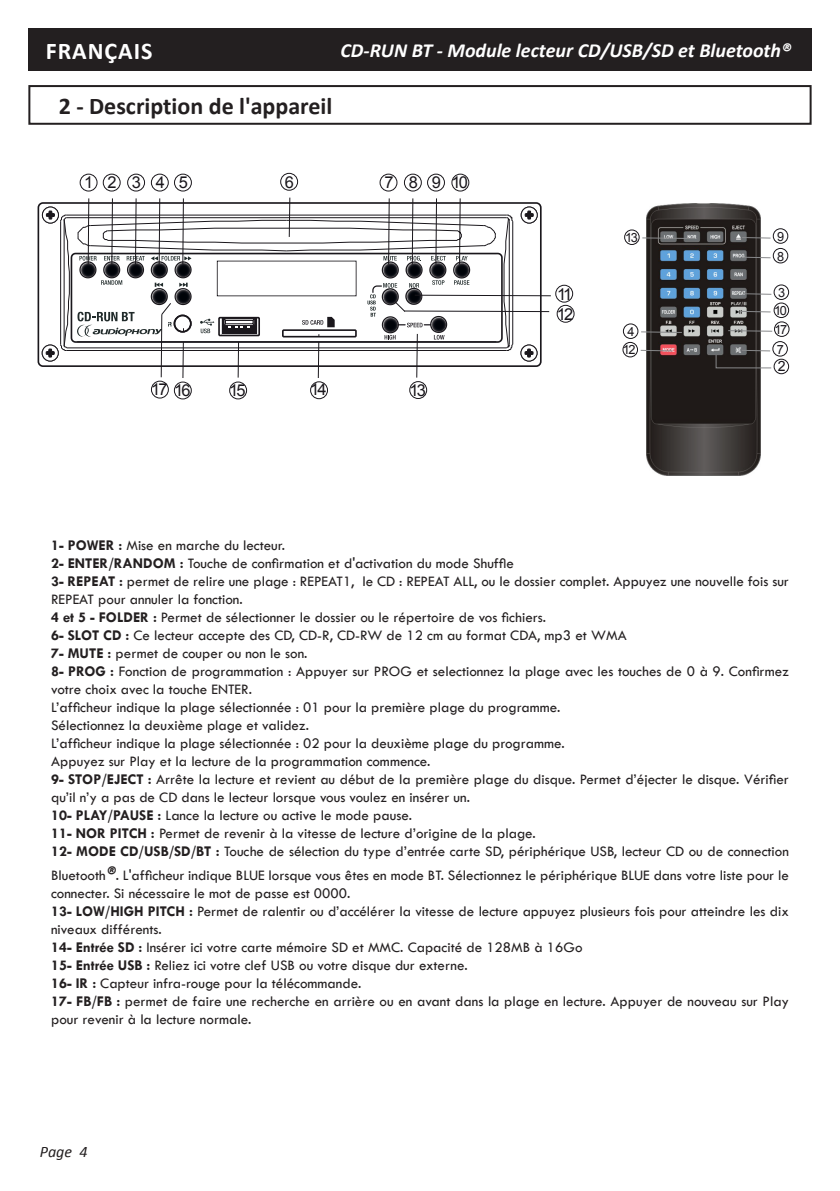
<style>
.page{position:relative;width:840px;height:1191px;background:#fff}
.page>*{position:absolute;margin:0;border:0;box-sizing:border-box;transform-origin:0 0}
.Gros_Titre{font:700 24px "Calibri";color:#231f20}
.t1{font:700 24px "Calibri";letter-spacing:.04em;color:#fff}
.t2{font:italic 700 20px "Calibri";color:#fff}
.t3{font:16.4px/20px "Arial";letter-spacing:-.11em;color:#1a171c}
.t4{font:italic 16px "Calibri";color:#231f20}
.t5{font:15px/18px "Tw Cen";color:#231f20}
.t6{font:14px "Arial";color:#1a171c}
.t7{font:12.6px "Arial";letter-spacing:-.11em;color:#1a171c}
.s1{font-weight:700}
.s2{font-family:"Calibri";font-weight:700;font-style:italic;font-size:20px}
</style>
<div class="page">
<div style="left:28px;top:28px;width:783px;height:43px;background:#231f20"></div>
<div style="left:28px;top:85px;width:783px;height:40px;border:2px solid #231f20"></div>
<img style="left:646px;top:203px;width:113px;height:272px">
<div style="left:555px;top:285px;width:17px;height:17px;border:1px solid #1a171c;border-radius:50%"></div>
<div style="left:556px;top:305px;width:18px;height:17px;border:1px solid #1a171c;border-radius:50%"></div>
<div style="left:409px;top:381px;width:17px;height:18px;border:1px solid #1a171c;border-radius:50%"></div>
<div style="left:310px;top:381px;width:17px;height:18px;border:1px solid #1a171c;border-radius:50%"></div>
<div style="left:229px;top:382px;width:18px;height:17px;border:1px solid #1a171c;border-radius:50%"></div>
<hr style="left:238px;top:329px;width:1px;height:48px;background:#1a171c">
<hr style="left:182px;top:328px;width:2px;height:50px;background:#1a171c">
<hr style="left:318px;top:334px;width:1px;height:44px;background:#1a171c">
<div style="left:773px;top:359px;width:15px;height:15px;border:1px solid #1a171c;border-radius:50%"></div>
<svg style="left:42px;top:207px;width:16px;height:16px"></svg>
<div style="left:42px;top:207px;width:17px;height:16px;border:1px solid #1a171c;border-radius:50%"></div>
<svg style="left:42px;top:345px;width:16px;height:16px"></svg>
<div style="left:42px;top:345px;width:16px;height:16px;border:1px solid #1a171c;border-radius:50%"></div>
<svg style="left:521px;top:207px;width:16px;height:16px"></svg>
<div style="left:520px;top:207px;width:17px;height:16px;border:1px solid #1a171c;border-radius:50%"></div>
<svg style="left:524px;top:211px;width:9px;height:8px"></svg>
<svg style="left:520px;top:345px;width:16px;height:16px"></svg>
<div style="left:520px;top:345px;width:17px;height:16px;border:1px solid #1a171c;border-radius:50%"></div>
<svg style="left:524px;top:349px;width:9px;height:8px"></svg>
<div style="left:38px;top:202px;width:503px;height:165px;border:2px solid #1a171c;border-radius:5px"></div>
<div style="left:80px;top:174px;width:17px;height:17px;border:1px solid #1a171c;border-radius:50%"></div>
<div style="left:103px;top:174px;width:17px;height:17px;border:1px solid #1a171c;border-radius:50%"></div>
<div style="left:127px;top:174px;width:18px;height:17px;border:1px solid #1a171c;border-radius:50%"></div>
<div style="left:151px;top:174px;width:17px;height:17px;border:1px solid #1a171c;border-radius:50%"></div>
<div style="left:174px;top:174px;width:17px;height:17px;border:1px solid #1a171c;border-radius:50%"></div>
<div style="left:379px;top:174px;width:18px;height:17px;border:1px solid #1a171c;border-radius:50%"></div>
<div style="left:404px;top:174px;width:17px;height:17px;border:1px solid #1a171c;border-radius:50%"></div>
<div style="left:427px;top:174px;width:17px;height:17px;border:1px solid #1a171c;border-radius:50%"></div>
<div style="left:451px;top:174px;width:18px;height:17px;border:1px solid #1a171c;border-radius:50%"></div>
<div style="left:174px;top:382px;width:17px;height:17px;border:1px solid #1a171c;border-radius:50%"></div>
<hr style="left:88px;top:198px;width:1px;height:67px;background:#1a171c">
<hr style="left:111px;top:198px;width:2px;height:67px;background:#1a171c">
<hr style="left:135px;top:198px;width:1px;height:67px;background:#1a171c">
<hr style="left:159px;top:198px;width:1px;height:67px;background:#1a171c">
<hr style="left:182px;top:198px;width:2px;height:67px;background:#1a171c">
<hr style="left:388px;top:198px;width:1px;height:67px;background:#1a171c">
<hr style="left:411px;top:198px;width:2px;height:67px;background:#1a171c">
<hr style="left:435px;top:198px;width:1px;height:67px;background:#1a171c">
<hr style="left:459px;top:198px;width:1px;height:67px;background:#1a171c">
<div style="left:280px;top:173px;width:18px;height:17px;border:1px solid #1a171c;border-radius:50%"></div>
<hr style="left:289px;top:198px;width:1px;height:39px;background:#1a171c">
<hr style="left:404px;top:311px;width:145px;height:1px;background:#1a171c">
<hr style="left:414px;top:295px;width:136px;height:1px;background:#1a171c">
<hr style="left:161px;top:314px;width:1px;height:63px;background:#1a171c">
<svg style="left:46px;top:211px;width:467px;height:146px"></svg>
<div style="left:151px;top:381px;width:17px;height:17px;border:1px solid #1a171c;border-radius:50%"></div>
<svg style="left:715px;top:350px;width:56px;height:18px"></svg>
<div style="left:772px;top:341px;width:15px;height:15px;border:1px solid #1a171c;border-radius:50%"></div>
<hr style="left:727px;top:330px;width:44px;height:1px;background:#87888a">
<div style="left:773px;top:322px;width:15px;height:15px;border:1px solid #1a171c;border-radius:50%"></div>
<hr style="left:740px;top:311px;width:30px;height:1px;background:#87888a">
<div style="left:773px;top:303px;width:15px;height:15px;border:1px solid #1a171c;border-radius:50%"></div>
<hr style="left:742px;top:293px;width:29px;height:2px;background:#87888a">
<div style="left:773px;top:285px;width:15px;height:15px;border:1px solid #1a171c;border-radius:50%"></div>
<hr style="left:640px;top:331px;width:41px;height:2px;background:#87888a">
<div style="left:622px;top:324px;width:15px;height:15px;border:1px solid #1a171c;border-radius:50%"></div>
<svg style="left:741px;top:257px;width:29px;height:1px"></svg>
<div style="left:772px;top:248px;width:15px;height:15px;border:1px solid #1a171c;border-radius:50%"></div>
<svg style="left:741px;top:237px;width:29px;height:1px"></svg>
<div style="left:772px;top:228px;width:15px;height:15px;border:1px solid #1a171c;border-radius:50%"></div>
<hr style="left:416px;top:334px;width:1px;height:43px;background:#1a171c">
<hr style="left:642px;top:237px;width:51px;height:2px;background:#87888a">
<div style="left:624px;top:230px;width:15px;height:15px;border:1px solid #1a171c;border-radius:50%"></div>
<hr style="left:640px;top:350px;width:32px;height:1px;background:#87888a">
<div style="left:622px;top:342px;width:15px;height:15px;border:1px solid #1a171c;border-radius:50%"></div>
<h1 class="t1" style="left:46px;top:35px;width:108px">FRANÇAIS</h1>
<h2 class="t2" style="left:340px;top:38px;width:452px">CD-RUN BT - Module lecteur CD/USB/SD et Bluetooth®</h2>
<p class="Gros_Titre" style="left:59px;top:91px;width:275px">2 - Description de l'appareil</p>
<p class="t3" style="left:285px;top:172px;width:11px">6</p>
<p class="t3" style="left:451px;top:172px;width:18px">10</p>
<p class="t3" style="left:84px;top:173px;width:105px">12345</p>
<p class="t3" style="left:384px;top:173px;width:58px">789</p>
<p class="t3" style="left:151px;top:380px;width:41px">17 16</p>
<p class="t3" style="left:229px;top:380px;width:18px">15</p>
<p class="t3" style="left:310px;top:380px;width:18px">14</p>
<p class="t3" style="left:409px;top:380px;width:18px">13</p>
<p class="t3" style="left:556px;top:284px;width:18px">11<br>12</p>
<p class="t7" style="left:624px;top:229px;width:14px">13</p>
<p class="t7" style="left:776px;top:228px;width:9px">9</p>
<p class="t7" style="left:776px;top:248px;width:9px">8</p>
<p class="t7" style="left:777px;top:284px;width:9px">3</p>
<p class="t7" style="left:627px;top:323px;width:9px">4</p>
<p class="t7" style="left:622px;top:342px;width:14px">12</p>
<p class="t7" style="left:773px;top:302px;width:14px">10</p>
<p class="t7" style="left:774px;top:321px;width:14px">17</p>
<p class="t7" style="left:776px;top:341px;width:9px">7</p>
<p class="t6" style="left:777px;top:357px;width:9px">2</p>
<p class="t5" style="left:51px;top:536px;width:235px"><span class="s1">1- POWER :</span> Mise en marche du lecteur.</p>
<p class="t5" style="left:51px;top:554px;width:464px"><span class="s1">2- ENTER/RANDOM :</span> Touche de confirmation et d'activation du mode Shuffle</p>
<p class="t5" style="left:51px;top:572px;width:739px"><span class="s1">3- REPEAT :</span> permet de relire une plage : REPEAT1, le CD : REPEAT ALL, ou le dossier complet. Appuyez une nouvelle fois sur<br>REPEAT pour annuler la fonction.</p>
<p class="t5" style="left:51px;top:608px;width:496px"><span class="s1">4 et 5 - FOLDER :</span> Permet de sélectionner le dossier ou le répertoire de vos fichiers.</p>
<p class="t5" style="left:51px;top:626px;width:577px"><span class="s1">6- SLOT CD :</span> Ce lecteur accepte des CD, CD-R, CD-RW de 12 cm au format CDA, mp3 et WMA</p>
<p class="t5" style="left:51px;top:644px;width:258px"><span class="s1">7- MUTE :</span> permet de couper ou non le son.</p>
<p class="t5" style="left:51px;top:662px;width:739px"><span class="s1">8- PROG :</span> Fonction de programmation : Appuyer sur PROG et selectionnez la plage avec les touches de 0 à 9. Confirmez votre choix avec la touche ENTER.</p>
<p class="t5" style="left:51px;top:698px;width:510px">L’afficheur indique la plage sélectionnée : 01 pour la première plage du programme.</p>
<p class="t5" style="left:51px;top:716px;width:259px">Sélectionnez la deuxième plage et validez.</p>
<p class="t5" style="left:51px;top:734px;width:515px">L’afficheur indique la plage sélectionnée : 02 pour la deuxième plage du programme.</p>
<p class="t5" style="left:51px;top:752px;width:381px">Appuyez sur Play et la lecture de la programmation commence.</p>
<p class="t5" style="left:51px;top:770px;width:739px"><span class="s1">9- STOP/EJECT :</span> Arrête la lecture et revient au début de la première plage du disque. Permet d’éjecter le disque. Vérifier qu’il n’y a pas de CD dans le lecteur lorsque vous voulez en insérer un.</p>
<p class="t5" style="left:51px;top:806px;width:362px"><span class="s1">10- PLAY/PAUSE :</span> Lance la lecture ou active le mode pause.</p>
<p class="t5" style="left:51px;top:824px;width:486px"><span class="s1">11- NOR PITCH :</span> Permet de revenir à la vitesse de lecture d’origine de la plage.</p>
<p class="t5" style="left:51px;top:839px;width:739px;line-height:24px"><span class="s1">12- MODE CD/USB/SD/BT :</span> Touche de sélection du type d’entrée carte SD, périphérique USB, lecteur CD ou de connection<br>Bluetooth<span class="s2">®</span>. L'afficheur indique BLUE lorsque vous êtes en mode BT. Sélectionnez le périphérique BLUE dans votre liste pour le</p>
<p class="t5" style="left:51px;top:884px;width:300px">connecter. Si nécessaire le mot de passe est 0000.</p>
<p class="t5" style="left:51px;top:902px;width:739px"><span class="s1">13- LOW/HIGH PITCH :</span> Permet de ralentir ou d’accélérer la vitesse de lecture appuyez plusieurs fois pour atteindre les dix niveaux différents.</p>
<p class="t5" style="left:51px;top:938px;width:532px"><span class="s1">14- Entrée SD :</span> Insérer ici votre carte mémoire SD et MMC. Capacité de 128MB à 16Go</p>
<p class="t5" style="left:51px;top:956px;width:418px"><span class="s1">15- Entrée USB :</span> Reliez ici votre clef USB ou votre disque dur externe.</p>
<p class="t5" style="left:51px;top:974px;width:311px"><span class="s1">16- IR :</span> Capteur infra-rouge pour la télécommande.</p>
<p class="t5" style="left:51px;top:992px;width:739px"><span class="s1">17- FB/FB :</span> permet de faire une recherche en arrière ou en avant dans la plage en lecture. Appuyer de nouveau sur Play pour revenir à la lecture normale.</p>
<p class="t4" style="left:40px;top:1140px;width:49px">Page 4</p>
</div>
